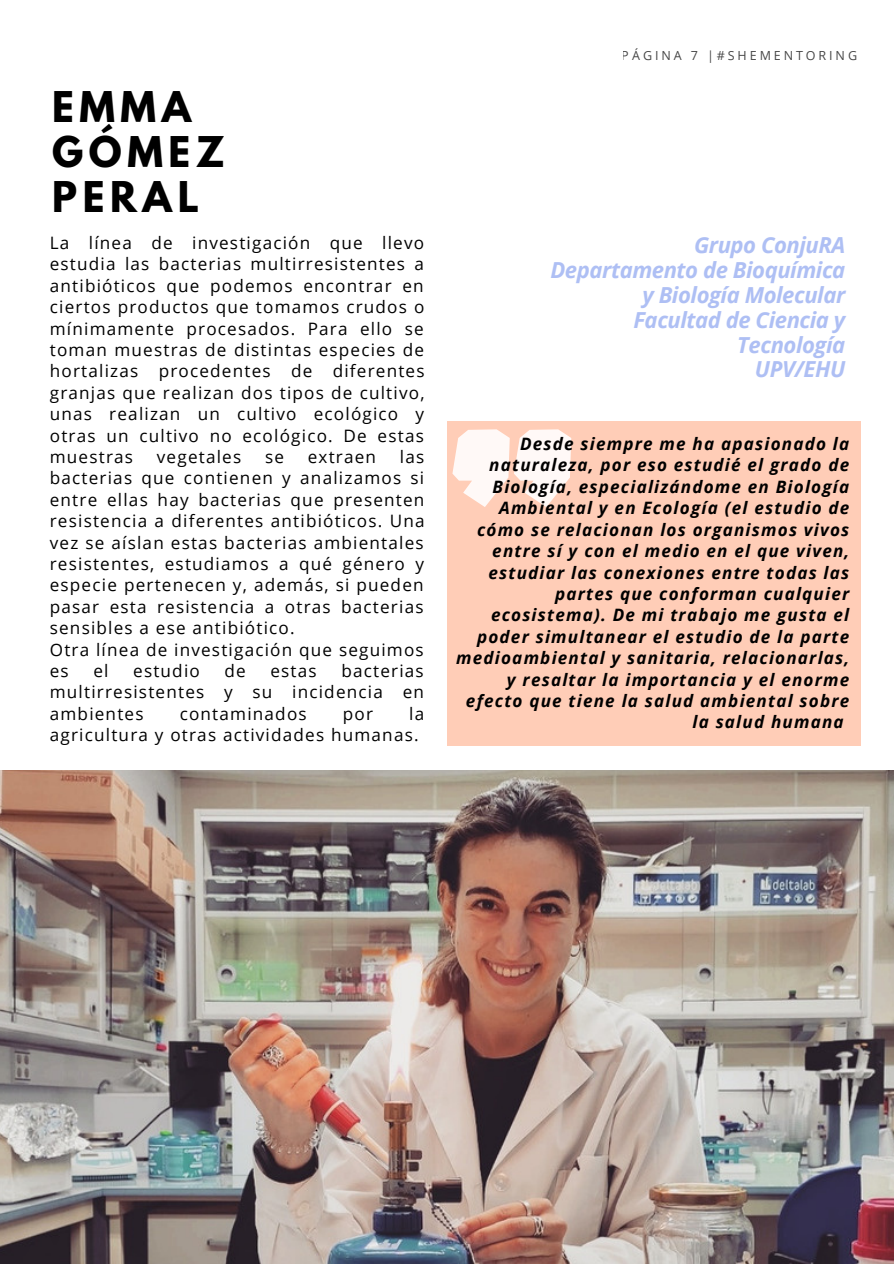
<style>
.page{position:relative;width:894px;height:1264px;background:#fff}
.page>*{position:absolute;margin:0;border:0;box-sizing:border-box;transform-origin:0 0}
.t1{font:261.45px "Adumu";color:#fff}
.t2{font:700 37.5px/45px "League Spartan";letter-spacing:.15em;color:#000}
.t3{font:italic 700 22.05px/24.8px "Open Sans";letter-spacing:-.02em;color:#aebff4;text-align:right}
.t4{font:17.1px/21.5px "Open Sans";letter-spacing:.07em;color:#000;text-align:justify}
.t5{font:italic 700 17.1px "Open Sans";letter-spacing:.07em;color:#000}
.t6{font:12.6px "Open Sans";letter-spacing:.23em;color:#000}
</style>
<div class="page">
<img style="left:0;top:770px;width:893px;height:493px">
<div style="left:447px;top:421px;width:413px;height:324px;background:#ffcdb7"></div>
<h2 class="t2" style="left:52px;top:89px;width:174px">EMMA<br>GÓMEZ<br>PERAL</h2>
<p class="t4" style="left:50px;top:231px;width:376px">La línea de investigación que llevo estudia las bacterias multirresistentes a antibióticos que podemos encontrar en ciertos productos que tomamos crudos o mínimamente procesados. Para ello se toman muestras de distintas especies de hortalizas procedentes de diferentes granjas que realizan dos tipos de cultivo, unas realizan un cultivo ecológico y otras un cultivo no ecológico. De estas muestras</p>
<p class="t4" style="left:50px;top:445px;width:376px;text-align:left;text-indent:350px">las bacterias que contienen y analizamos si entre ellas hay bacterias que presenten resistencia a diferentes antibióticos. Una vez se aíslan estas bacterias ambientales resistentes, estudiamos a qué género y especie pertenecen y, además, si pueden pasar esta resistencia a otras bacterias sensibles a ese antibiótico.<br>Otra línea de investigación que seguimos es</p>
<p class="t4" style="left:157px;top:445px;width:86px">vegetales</p>
<p class="t4" style="left:265px;top:445px;width:20px">se</p>
<p class="t4" style="left:307px;top:445px;width:70px">extraen</p>
<p class="t4" style="left:50px;top:659px;width:375px;text-indent:291px">bacterias multirresistentes y su incidencia en ambientes</p>
<p class="t4" style="left:93px;top:659px;width:17px">el</p>
<p class="t4" style="left:133px;top:659px;width:68px">estudio</p>
<p class="t4" style="left:224px;top:659px;width:23px">de</p>
<p class="t4" style="left:270px;top:659px;width:48px">estas</p>
<p class="t4" style="left:50px;top:702px;width:376px;text-indent:359px">la agricultura y otras actividades humanas.</p>
<p class="t4" style="left:180px;top:702px;width:128px">contaminados</p>
<p class="t4" style="left:343px;top:702px;width:32px">por</p>
<p class="t6" style="left:621px;top:47px;width:237px">PÁGINA 7 |#SHEMENTORING</p>
<p class="t3" style="left:550px;top:232px;width:296px">Grupo ConjuRA<br>Departamento de Bioquímica y Biología Molecular<br>Facultad de Ciencia y<br>Tecnología<br>UPV/EHU</p>
<h1 class="t1" style="left:447px;top:429px;width:131px">"</h1>
<p class="t5" style="left:520px;top:432px;width:330px">Desde siempre me ha apasionado la</p>
<p class="t5" style="left:489px;top:453px;width:361px">naturaleza, por eso estudié el grado de</p>
<p class="t5" style="left:492px;top:474px;width:358px">Biología, especializándome en Biología</p>
<p class="t5" style="left:499px;top:496px;width:351px">Ambiental y en Ecología (el estudio de</p>
<p class="t5" style="left:477px;top:517px;width:374px">cómo se relacionan los organismos vivos</p>
<p class="t5" style="left:492px;top:539px;width:358px">entre sí y con el medio en el que viven,</p>
<p class="t5" style="left:488px;top:560px;width:362px">estudiar las conexiones entre todas las</p>
<p class="t5" style="left:555px;top:581px;width:295px">partes que conforman cualquier</p>
<p class="t5" style="left:491px;top:603px;width:360px">ecosistema). De mi trabajo me gusta el</p>
<p class="t5" style="left:477px;top:624px;width:373px">poder simultanear el estudio de la parte</p>
<p class="t5" style="left:456px;top:646px;width:394px">medioambiental y sanitaria, relacionarlas,</p>
<p class="t5" style="left:507px;top:667px;width:344px">y resaltar la importancia y el enorme</p>
<p class="t5" style="left:466px;top:688px;width:385px">efecto que tiene la salud ambiental sobre</p>
<p class="t5" style="left:692px;top:710px;width:153px">la salud humana</p>
</div>
